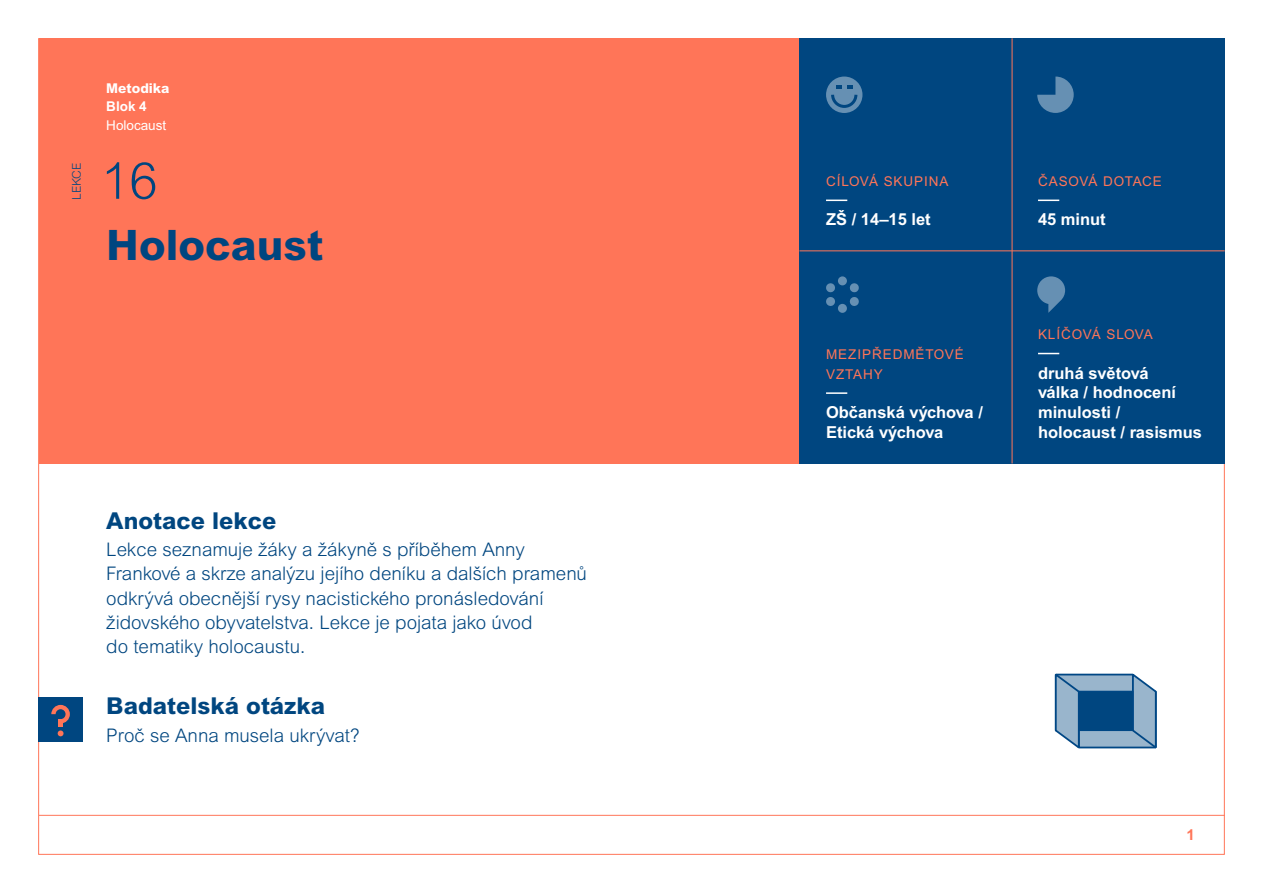
<style>
.page{position:relative;width:1263px;height:893px;background:#fff}
.page>*{position:absolute;margin:0;border:0;box-sizing:border-box;transform-origin:0 0}
.t1{font:300 51px "Arial MT Pro";color:#004680}
.t2{font:800 42px "Arial MT Pro";color:#004680}
.t3{font:800 23.25px "Arial MT Pro";color:#004680}
.t4{font:300 18.75px/24px "Arial MT Pro";color:#004680}
.t5{font:700 16.5px/19.8px "Arial MT Pro";color:#fff}
.t6{font:700 15px "Arial MT Pro";color:#ff7558}
.t7{font:13.5px/19.8px "Arial MT Pro";letter-spacing:.07em;color:#ff7558}
.t8{font:13.5px "Arial MT Pro";letter-spacing:.025em;color:#ff7558}
.t9{font:13.5px "Arial MT Pro";color:#fff}
.t10{font:800 13.5px "Arial MT Pro";color:#fff}
.t11{font:700 13.5px "Arial MT Pro";color:#fff}
.t12{font:300 12px "Arial MT Pro";color:#004680}
</style>
<div class="page">
<div style="left:39px;top:38px;width:1186px;height:425px;background:#ff7558"></div>
<hr style="left:39px;top:815px;width:1186px;height:1px;background:#ff7558">
<div style="left:1012px;top:38px;width:213px;height:212px;background:#004680"></div>
<div style="left:799px;top:38px;width:213px;height:212px;background:#004680"></div>
<div style="left:799px;top:251px;width:213px;height:212px;background:#004680"></div>
<div style="left:1012px;top:251px;width:213px;height:212px;background:#004680"></div>
<hr style="left:1012px;top:38px;width:1px;height:425px;background:#ff7558">
<div style="left:38px;top:697px;width:45px;height:45px;background:#004680"></div>
<svg style="left:51px;top:705px;width:19px;height:31px"></svg>
<svg style="left:1037px;top:77px;width:37px;height:36px"></svg>
<svg style="left:1037px;top:276px;width:28px;height:37px"></svg>
<div style="left:838px;top:276px;width:9px;height:9px;background:#6690b3;border-radius:50%"></div>
<div style="left:838px;top:304px;width:9px;height:9px;background:#6690b3;border-radius:50%"></div>
<svg style="left:849px;top:283px;width:10px;height:23px"></svg>
<svg style="left:826px;top:283px;width:9px;height:23px"></svg>
<div style="left:826px;top:77px;width:36px;height:36px;background:#6690b3;border-radius:50%"></div>
<svg style="left:830px;top:85px;width:29px;height:24px"></svg>
<svg style="left:1038px;top:200px;width:21px;height:1px"></svg>
<svg style="left:826px;top:200px;width:21px;height:1px"></svg>
<hr style="left:826px;top:392px;width:21px;height:2px;background:#fff">
<svg style="left:1038px;top:353px;width:21px;height:1px"></svg>
<div style="left:1056px;top:674px;width:77px;height:56px;background:#99b5cc"></div>
<div style="left:1055px;top:674px;width:79px;height:57px;border:2px solid #004785"></div>
<div style="left:1079px;top:692px;width:77px;height:55px;background:#99b5cc"></div>
<div style="left:1078px;top:691px;width:79px;height:57px;border:2px solid #004785"></div>
<svg style="left:1131px;top:673px;width:26px;height:76px"></svg>
<div style="left:1079px;top:692px;width:54px;height:38px;background:#004680"></div>
<div style="left:1078px;top:691px;width:55px;height:40px;border:1px solid #004785"></div>
<svg style="left:1054px;top:673px;width:27px;height:76px"></svg>
<p class="t10" style="left:106px;top:80px;width:65px">Metodika</p>
<p class="t11" style="left:106px;top:99px;width:42px">Blok 4</p>
<p class="t9" style="left:106px;top:117px;width:62px">HOLOCAUST</p>
<p class="t12" style="left:69px;top:200px;width:39px;rotate:-90deg">lekce</p>
<h1 class="t1" style="left:101px;top:149px;width:58px">16</h1>
<h2 class="t2" style="left:106px;top:220px;width:218px">Holocaust</h2>
<p class="t3" style="left:106px;top:507px;width:172px">Anotace lekce</p>
<p class="t4" style="left:106px;top:538px;width:482px">Lekce seznamuje žáky a žákyně s příběhem Anny Frankové a skrze analýzu jejího deníku a dalších pramenů odkrývá obecnější rysy nacistického pronásledování židovského obyvatelstva. Lekce je pojata jako úvod<br>do tematiky holocaustu.</p>
<p class="t3" style="left:106px;top:692px;width:220px">Badatelská otázka</p>
<p class="t4" style="left:106px;top:724px;width:255px">Proč se Anna musela ukrývat?</p>
<p class="t7" style="left:826px;top:172px;width:124px">CÍLOVÁ SKUPINA</p>
<p class="t5" style="left:826px;top:210px;width:106px">ZŠ / 14–15 let</p>
<p class="t7" style="left:826px;top:345px;width:139px">MEZIPŘEDMĚTOVÉ<br>VZTAH Y</p>
<p class="t5" style="left:826px;top:403px;width:158px">Občanská výchova /<br>Etická výchova</p>
<p class="t7" style="left:1038px;top:172px;width:125px">ČASOVÁ DOTACE</p>
<p class="t5" style="left:1038px;top:210px;width:69px">45 minut</p>
<p class="t8" style="left:1038px;top:326px;width:116px">KLÍČ OVÁ SLOVA</p>
<p class="t5" style="left:1038px;top:363px;width:165px">druhá světová<br>válka / hodnocení minulosti / holocaust / rasismus</p>
<p class="t6" style="left:1186px;top:826px;width:10px">1</p>
</div>
